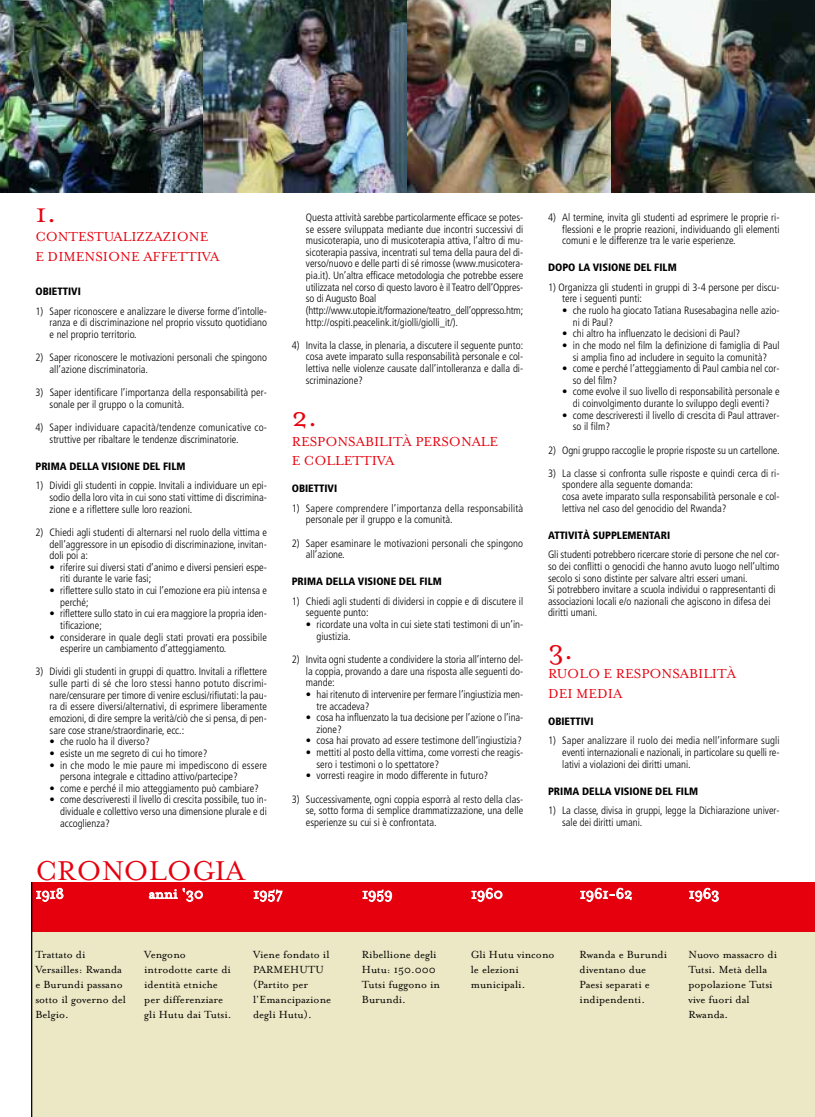
<style>
.page{position:relative;width:815px;height:1117px;background:#fff}
.page>*{position:absolute;margin:0;border:0;box-sizing:border-box;transform-origin:0 0}
.t1{font:31.25px "Mrs Eaves Roman";color:#e6000e}
.t2{font:16.25px "Mrs Eaves Roman";letter-spacing:-.01em;color:#fff}
.t3{font:15px/19.4px "Mrs Eaves Roman";color:#e6000e}
.t4{font:11.88px/15px "Mrs Eaves Roman";color:#000}
.t5{font:300 condensed 10.62px/11.6px "Frutiger";color:#000}
.t6{font:900 condensed 10.62px "Frutiger";color:#000}
</style>
<div class="page">
<div style="left:31px;top:929px;width:784px;height:187px;background:#ece7c4"></div>
<div style="left:31px;top:881px;width:784px;height:50px;background:#e6000e"></div>
<img style="left:0;top:0;width:815px;height:192px">
<hr style="left:31px;top:881px;width:1px;height:235px;background:#000">
<h1 class="t1" style="left:35px;top:193px;width:23px">1.</h1>
<h3 class="t3" style="left:35px;top:226px;width:185px">CONTESTUALIZZAZIONE<br>E DIMENSIONE AFFETTIVA</h3>
<p class="t6" style="left:35px;top:287px;width:47px">OBIETTIVI</p>
<p class="t5" style="left:50px;top:306px;width:219px;text-align:justify;text-indent:-14px">1) Saper riconoscere e analizzare le diverse forme d’intolle&shy;ranza e di discriminazione nel proprio vissuto quotidiano e nel proprio territorio.</p>
<p class="t5" style="left:50px;top:352px;width:219px;text-indent:-14px">2) Saper riconoscere le motivazioni personali che spingono all’azione discriminatoria.</p>
<p class="t5" style="left:50px;top:387px;width:219px;text-indent:-14px">3) Saper identificare l’importanza della responsabilità per&shy;sonale per il gruppo o la comunità.</p>
<p class="t5" style="left:50px;top:422px;width:219px;text-indent:-14px">4) Saper individuare capacità/tendenze comunicative co&shy;struttive per ribaltare le tendenze discriminatorie.</p>
<p class="t6" style="left:35px;top:462px;width:152px">PRIMA DELLA VISIONE DEL FILM</p>
<p class="t5" style="left:50px;top:480px;width:219px;text-align:justify;text-indent:-14px">1) Dividi gli studenti in coppie. Invitali a individuare un epi&shy;sodio della loro vita in cui sono stati vittime di discrimina&shy;zione e a riflettere sulle loro reazioni.</p>
<p class="t5" style="left:50px;top:527px;width:219px;text-align:justify;text-indent:-14px">2) Chiedi agli studenti di alternarsi nel ruolo della vittima e dell’aggressore in un episodio di discriminazione, invitan&shy;doli poi a:</p>
<p class="t5" style="left:60px;top:562px;width:208px;text-indent:-11px">• riferire sui diversi stati d’animo e diversi pensieri espe&shy;riti durante le varie fasi;</p>
<p class="t5" style="left:60px;top:585px;width:208px;text-indent:-11px">• riflettere sullo stato in cui l’emozione era più intensa e perché;</p>
<p class="t5" style="left:60px;top:608px;width:208px;text-indent:-11px">• riflettere sullo stato in cui era maggiore la propria iden&shy;tificazione;</p>
<p class="t5" style="left:60px;top:631px;width:208px;text-indent:-11px">• considerare in quale degli stati provati era possibile esperire un cambiamento d’atteggiamento.</p>
<p class="t5" style="left:50px;top:666px;width:219px;text-align:justify;text-indent:-14px">3) Dividi gli studenti in gruppi di quattro. Invitali a riflettere sulle parti di sé che loro stessi hanno potuto discrimi&shy;nare/censurare per timore di venire esclusi/rifiutati: la pau&shy;ra di essere diversi/alternativi, di esprimere liberamente emozioni, di dire sempre la verità/ciò che si pensa, di pen&shy;sare cose strane/straordinarie, ecc.:</p>
<p class="t5" style="left:50px;top:736px;width:102px">• che ruolo ha il diverso?</p>
<p class="t5" style="left:50px;top:748px;width:159px">• esiste un me segreto di cui ho timore?</p>
<p class="t5" style="left:60px;top:759px;width:208px;text-indent:-11px">• in che modo le mie paure mi impediscono di essere persona integrale e cittadino attivo/partecipe?</p>
<p class="t5" style="left:50px;top:783px;width:211px">• come e perché il mio atteggiamento può cambiare?</p>
<p class="t5" style="left:60px;top:794px;width:208px;text-align:justify;text-indent:-11px">• come descriveresti il livello di crescita possibile, tuo in&shy;dividuale e collettivo verso una dimensione plurale e di accoglienza?</p>
<h1 class="t1" style="left:35px;top:851px;width:211px">CRONOLOGIA</h1>
<p class="t5" style="left:306px;top:212px;width:219px">Questa attività sarebbe particolarmente efficace se potes&shy;se essere sviluppata mediante due incontri successivi di musicoterapia, uno di musicoterapia attiva, l’altro di mu&shy;sicoterapia passiva, incentrati sul tema della paura del di&shy;verso/nuovo e delle parti di sé rimosse (www.musicotera&shy;pia.it). Un’altra efficace metodologia che potrebbe essere utilizzata nel corso di questo lavoro è il Teatro dell’Oppres&shy;so di Augusto Boal (http://www.utopie.it/formazione/teatro_dell’oppresso.htm; http://ospiti.peacelink.it/giolli/giolli_it/).</p>
<p class="t5" style="left:306px;top:340px;width:219px;text-align:justify;text-indent:-14px">4) Invita la classe, in plenaria, a discutere il seguente punto: cosa avete imparato sulla responsabilità personale e col&shy;lettiva nelle violenze causate dall’intolleranza e dalla di&shy;scriminazione?</p>
<h1 class="t1" style="left:292px;top:397px;width:28px">2.</h1>
<h3 class="t3" style="left:292px;top:431px;width:208px">RESPONSABILITÀ PERSONALE<br>E COLLETTIVA</h3>
<p class="t6" style="left:292px;top:484px;width:47px">OBIETTIVI</p>
<p class="t5" style="left:306px;top:503px;width:219px;text-indent:-14px">1) Sapere comprendere l’importanza della responsabilità personale per il gruppo e la comunità.</p>
<p class="t5" style="left:306px;top:538px;width:219px;text-indent:-14px">2) Saper esaminare le motivazioni personali che spingono all’azione.</p>
<p class="t6" style="left:292px;top:577px;width:152px">PRIMA DELLA VISIONE DEL FILM</p>
<p class="t5" style="left:306px;top:596px;width:219px;text-indent:-14px">1) Chiedi agli studenti di dividersi in coppie e di discutere il seguente punto:</p>
<p class="t5" style="left:317px;top:619px;width:208px;text-indent:-11px">• ricordate una volta in cui siete stati testimoni di un’in&shy;giustizia.</p>
<p class="t5" style="left:306px;top:654px;width:219px;text-align:justify;text-indent:-14px">2) Invita ogni studente a condividere la storia all’interno del&shy;la coppia, provando a dare una risposta alle seguenti do&shy;mande:</p>
<p class="t5" style="left:317px;top:689px;width:208px;text-indent:-11px">• hai ritenuto di intervenire per fermare l’ingiustizia men&shy;tre accadeva?</p>
<p class="t5" style="left:317px;top:712px;width:208px;text-indent:-11px">• cosa ha influenzato la tua decisione per l’azione o l’ina&shy;zione?</p>
<p class="t5" style="left:306px;top:735px;width:217px">• cosa hai provato ad essere testimone dell’ingiustizia?</p>
<p class="t5" style="left:317px;top:747px;width:208px;text-indent:-11px">• mettiti al posto della vittima, come vorresti che reagis&shy;sero i testimoni o lo spettatore?</p>
<p class="t5" style="left:306px;top:770px;width:184px">• vorresti reagire in modo differente in futuro?</p>
<p class="t5" style="left:306px;top:793px;width:219px;text-align:justify;text-indent:-14px">3) Successivamente, ogni coppia esporrà al resto della clas&shy;se, sotto forma di semplice drammatizzazione, una delle esperienze su cui si è confrontata.</p>
<p class="t5" style="left:562px;top:212px;width:219px;text-align:justify;text-indent:-14px">4) Al termine, invita gli studenti ad esprimere le proprie ri&shy;flessioni e le proprie reazioni, individuando gli elementi comuni e le differenze tra le varie esperienze.</p>
<p class="t6" style="left:548px;top:263px;width:130px">DOPO LA VISIONE DEL FILM</p>
<p class="t5" style="left:562px;top:282px;width:219px;text-indent:-14px">1) Organizza gli studenti in gruppi di 3-4 persone per discu&shy;tere i seguenti punti:</p>
<p class="t5" style="left:573px;top:305px;width:208px;text-indent:-11px">• che ruolo ha giocato Tatiana Rusesabagina nelle azio&shy;ni di Paul?</p>
<p class="t5" style="left:562px;top:328px;width:180px">• chi altro ha influenzato le decisioni di Paul?</p>
<p class="t5" style="left:562px;top:340px;width:219px;text-align:center">• in che modo nel film la definizione di famiglia di Paul si amplia fino ad includere in seguito la comunità?</p>
<p class="t5" style="left:573px;top:363px;width:208px;text-indent:-11px">• come e perché l’atteggiamento di Paul cambia nel cor&shy;so del film?</p>
<p class="t5" style="left:562px;top:386px;width:219px;text-align:center">• come evolve il suo livello di responsabilità personale e di coinvolgimento durante lo sviluppo degli eventi?</p>
<p class="t5" style="left:573px;top:410px;width:208px;text-indent:-11px">• come descriveresti il livello di crescita di Paul attraver&shy;so il film?</p>
<p class="t5" style="left:548px;top:445px;width:233px">2) Ogni gruppo raccoglie le proprie risposte su un cartellone.</p>
<p class="t5" style="left:562px;top:468px;width:219px;text-indent:-14px">3) La classe si confronta sulle risposte e quindi cerca di ri&shy;spondere alla seguente domanda:<br>cosa avete imparato sulla responsabilità personale e col&shy;lettiva nel caso del genocidio del Rwanda?</p>
<p class="t6" style="left:548px;top:530px;width:124px">ATTIVITÀ SUPPLEMENTARI</p>
<p class="t5" style="left:548px;top:549px;width:233px">Gli studenti potrebbero ricercare storie di persone che nel cor&shy;so dei conflitti o genocidi che hanno avuto luogo nell’ultimo secolo si sono distinte per salvare altri esseri umani.<br>Si potrebbero invitare a scuola individui o rappresentanti di associazioni locali e/o nazionali che agiscono in difesa dei diritti umani.</p>
<h1 class="t1" style="left:548px;top:630px;width:27px">3.</h1>
<h3 class="t3" style="left:548px;top:663px;width:189px">RUOLO E RESPONSABILITÀ<br>DEI MEDIA</h3>
<p class="t6" style="left:548px;top:716px;width:47px">OBIETTIVI</p>
<p class="t5" style="left:562px;top:735px;width:219px;text-align:justify;text-indent:-14px">1) Saper analizzare il ruolo dei media nell’informare sugli eventi internazionali e nazionali, in particolare su quelli re&shy;lativi a violazioni dei diritti umani.</p>
<p class="t6" style="left:548px;top:786px;width:152px">PRIMA DELLA VISIONE DEL FILM</p>
<p class="t5" style="left:562px;top:805px;width:219px;text-indent:-14px">1) La classe, divisa in gruppi, legge la Dichiarazione univer&shy;sale dei diritti umani.</p>
<h2 class="t2" style="left:36px;top:883px;width:30px">1918</h2>
<h2 class="t2" style="left:149px;top:883px;width:56px">anni ‘30</h2>
<h2 class="t2" style="left:253px;top:883px;width:31px">1957</h2>
<h2 class="t2" style="left:362px;top:883px;width:32px">1959</h2>
<h2 class="t2" style="left:471px;top:883px;width:34px">1960</h2>
<h2 class="t2" style="left:580px;top:883px;width:54px">1961-62</h2>
<h2 class="t2" style="left:689px;top:883px;width:32px">1963</h2>
<p class="t4" style="left:35px;top:945px;width:92px">Trattato di<br>Versailles: Rwanda e Burundi passano sotto il governo del<br>Belgio.</p>
<p class="t4" style="left:144px;top:945px;width:89px">Vengono introdotte carte di identità etniche per differenziare gli Hutu dai Tutsi.</p>
<p class="t4" style="left:253px;top:945px;width:80px">Viene fondato il<br>PARMEHUTU (Partito per l’Emancipazione degli Hutu).</p>
<p class="t4" style="left:362px;top:945px;width:80px">Ribellione degli<br>Hutu: 150.000<br>Tutsi fuggono in<br>Burundi.</p>
<p class="t4" style="left:471px;top:945px;width:85px">Gli Hutu vincono le elezioni municipali.</p>
<p class="t4" style="left:580px;top:945px;width:89px">Rwanda e Burundi diventano due<br>Paesi separati e indipendenti.</p>
<p class="t4" style="left:688px;top:945px;width:90px">Nuovo massacro di<br>Tutsi. Metà della popolazione Tutsi vive fuori dal<br>Rwanda.</p>
</div>
